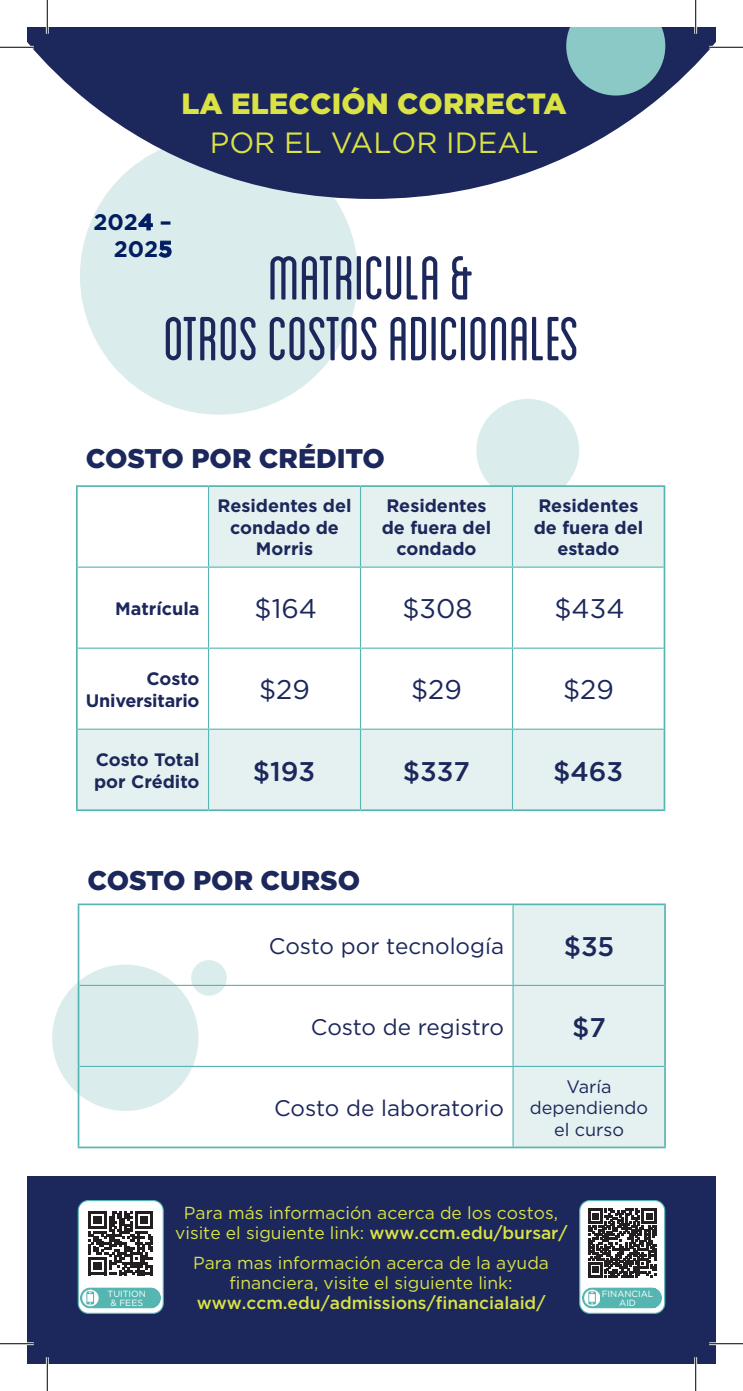
<style>
.page{position:relative;width:743px;height:1391px;background:#fff}
.page>*{position:absolute;margin:0;border:0;box-sizing:border-box;transform-origin:0 0}
.t1{font:condensed 65.25px/60.8px "Blanch";color:#1c275b;text-align:center}
.t2{font:900 29.25px/38.7px "Gotham";letter-spacing:.005em;color:#dae343;text-align:center}
.Text{font:900 27px "Gotham";color:#1c275b}
.Text-2{font:27px "Gotham";color:#1c275b}
.Text-3{font:500 27px "Gotham";color:#1c275b}
.Text-4{font:22.5px "Gotham";color:#1c275b}
.Text-5{font:700 22.5px/27px "Gotham";color:#001e61;text-align:right}
.Text-6{font:700 18px/21.6px "Gotham";color:#1c275b;text-align:center}
.Text-7{font:18px/21.6px "Gotham";color:#1c275b;text-align:center}
.Text-8{font:17.55px/19.8px "Gotham";color:#dae343;text-align:center}
.t3{font:9px/9px "Gotham";color:#fff;text-align:center}
.s1{font-weight:400}
.s2{font-weight:500}
</style>
<div class="page">
<div style="left:27px;top:1176px;width:689px;height:188px;background:#1c275b"></div>
<svg style="left:80px;top:199px;width:278px;height:216px;fill:#dbecec"></svg>
<svg style="left:476px;top:399px;width:103px;height:86px"></svg>
<svg style="left:27px;top:27px;width:689px;height:172px;fill:#1c275b"></svg>
<svg style="left:566px;top:27px;width:99px;height:69px;background:#78adb4"></svg>
<div style="left:78px;top:1200px;width:85px;height:113px;background:#fff;border-radius:10px"></div>
<svg style="left:88px;top:1211px;width:65px;height:64px"></svg>
<div style="left:78px;top:1200px;width:86px;height:113px;border:1px solid #55b6b1;border-radius:10px"></div>
<img style="left:81px;top:1287px;width:79px;height:22px">
<div style="left:102px;top:1288px;width:50px;height:19px;background:#55b6b1"></div>
<div style="left:579px;top:1200px;width:85px;height:113px;background:#fff;border-radius:10px"></div>
<svg style="left:588px;top:1208px;width:68px;height:69px"></svg>
<div style="left:579px;top:1200px;width:86px;height:113px;border:1px solid #55b6b1;border-radius:10px"></div>
<img style="left:582px;top:1287px;width:79px;height:22px">
<div style="left:600px;top:1288px;width:55px;height:20px;background:#55b6b1"></div>
<svg style="left:78px;top:487px;width:585px;height:322px"></svg>
<hr style="left:76px;top:485px;width:132px;height:2px;background:#55b6b1">
<hr style="left:76px;top:487px;width:2px;height:80px;background:#55b6b1">
<hr style="left:208px;top:485px;width:152px;height:2px;background:#55b6b1">
<hr style="left:360px;top:485px;width:152px;height:2px;background:#55b6b1">
<hr style="left:512px;top:485px;width:153px;height:2px;background:#55b6b1">
<hr style="left:663px;top:487px;width:2px;height:80px;background:#55b6b1">
<hr style="left:76px;top:567px;width:2px;height:81px;background:#55b6b1">
<hr style="left:663px;top:567px;width:2px;height:81px;background:#55b6b1">
<hr style="left:76px;top:648px;width:2px;height:81px;background:#55b6b1">
<hr style="left:663px;top:648px;width:2px;height:81px;background:#55b6b1">
<hr style="left:76px;top:729px;width:2px;height:80px;background:#55b6b1">
<hr style="left:663px;top:729px;width:2px;height:80px;background:#55b6b1">
<hr style="left:76px;top:809px;width:132px;height:2px;background:#55b6b1">
<hr style="left:208px;top:809px;width:152px;height:2px;background:#55b6b1">
<hr style="left:360px;top:809px;width:152px;height:2px;background:#55b6b1">
<hr style="left:512px;top:809px;width:153px;height:2px;background:#55b6b1">
<hr style="left:208px;top:487px;width:1px;height:79px;background:#55b6b1">
<hr style="left:360px;top:487px;width:1px;height:79px;background:#55b6b1">
<hr style="left:512px;top:487px;width:1px;height:79px;background:#55b6b1">
<hr style="left:78px;top:566px;width:130px;height:2px;background:#55b6b1">
<hr style="left:208px;top:566px;width:152px;height:2px;background:#55b6b1">
<hr style="left:208px;top:568px;width:1px;height:79px;background:#55b6b1">
<hr style="left:360px;top:566px;width:152px;height:2px;background:#55b6b1">
<hr style="left:360px;top:568px;width:1px;height:79px;background:#55b6b1">
<hr style="left:512px;top:566px;width:151px;height:2px;background:#55b6b1">
<hr style="left:512px;top:568px;width:1px;height:79px;background:#55b6b1">
<hr style="left:78px;top:647px;width:130px;height:2px;background:#55b6b1">
<hr style="left:208px;top:647px;width:152px;height:2px;background:#55b6b1">
<hr style="left:208px;top:649px;width:1px;height:79px;background:#55b6b1">
<hr style="left:360px;top:647px;width:152px;height:2px;background:#55b6b1">
<hr style="left:360px;top:649px;width:1px;height:79px;background:#55b6b1">
<hr style="left:512px;top:647px;width:151px;height:2px;background:#55b6b1">
<hr style="left:512px;top:649px;width:1px;height:79px;background:#55b6b1">
<hr style="left:78px;top:728px;width:130px;height:2px;background:#55b6b1">
<hr style="left:208px;top:728px;width:152px;height:2px;background:#55b6b1">
<hr style="left:208px;top:730px;width:1px;height:79px;background:#55b6b1">
<hr style="left:360px;top:728px;width:152px;height:2px;background:#55b6b1">
<hr style="left:360px;top:730px;width:1px;height:79px;background:#55b6b1">
<hr style="left:512px;top:728px;width:151px;height:2px;background:#55b6b1">
<hr style="left:512px;top:730px;width:1px;height:79px;background:#55b6b1">
<svg style="left:52px;top:956px;width:175px;height:163px"></svg>
<div style="left:513px;top:905px;width:151px;height:241px;background:#e5f1f0"></div>
<hr style="left:78px;top:903px;width:435px;height:2px;background:#55b6b1">
<hr style="left:78px;top:905px;width:1px;height:80px;background:#55b6b1">
<hr style="left:513px;top:903px;width:152px;height:2px;background:#55b6b1">
<hr style="left:664px;top:905px;width:1px;height:80px;background:#55b6b1">
<hr style="left:78px;top:985px;width:1px;height:81px;background:#55b6b1">
<hr style="left:664px;top:985px;width:1px;height:81px;background:#55b6b1">
<hr style="left:78px;top:1066px;width:1px;height:80px;background:#55b6b1">
<hr style="left:664px;top:1066px;width:1px;height:80px;background:#55b6b1">
<hr style="left:78px;top:1146px;width:435px;height:2px;background:#55b6b1">
<hr style="left:513px;top:1146px;width:152px;height:2px;background:#55b6b1">
<hr style="left:512px;top:905px;width:1px;height:79px;background:#55b6b1">
<hr style="left:79px;top:984px;width:434px;height:2px;background:#55b6b1">
<hr style="left:513px;top:984px;width:151px;height:2px;background:#55b6b1">
<hr style="left:512px;top:986px;width:1px;height:79px;background:#55b6b1">
<hr style="left:79px;top:1065px;width:434px;height:2px;background:#55b6b1">
<hr style="left:513px;top:1065px;width:151px;height:2px;background:#55b6b1">
<hr style="left:512px;top:1067px;width:1px;height:79px;background:#55b6b1">
<hr style="left:0;top:46px;width:34px;height:3px;background:#fff">
<hr style="left:709px;top:46px;width:33px;height:3px;background:#fff">
<hr style="left:0;top:1342px;width:34px;height:3px;background:#fff">
<hr style="left:709px;top:1342px;width:33px;height:3px;background:#fff">
<hr style="left:46px;top:0;width:3px;height:34px;background:#fff">
<hr style="left:46px;top:1357px;width:3px;height:33px;background:#fff">
<hr style="left:694px;top:0;width:3px;height:34px;background:#fff">
<hr style="left:694px;top:1357px;width:3px;height:33px;background:#fff">
<hr style="left:0;top:47px;width:34px;height:1px;background:#000">
<hr style="left:709px;top:47px;width:33px;height:1px;background:#000">
<hr style="left:0;top:1343px;width:34px;height:1px;background:#000">
<hr style="left:709px;top:1343px;width:33px;height:1px;background:#000">
<hr style="left:47px;top:0;width:1px;height:34px;background:#000">
<hr style="left:47px;top:1357px;width:1px;height:33px;background:#000">
<hr style="left:695px;top:0;width:1px;height:34px;background:#000">
<hr style="left:695px;top:1357px;width:1px;height:33px;background:#000">
<p class="t2" style="left:181px;top:84px;width:387px">LA ELECCIÓN CORRECTA<br><span class="s1">POR EL VALOR IDEAL</span></p>
<p class="Text-5" style="left:93px;top:208px;width:80px">2024 –<br>2025</p>
<p class="t1" style="left:164px;top:245px;width:417px">MATRICULA &amp;<br>OTROS COSTOS ADICIONALES</p>
<p class="Text" style="left:86px;top:440px;width:301px">COSTO POR CRÉDITO</p>
<p class="Text-6" style="left:217px;top:495px;width:135px">Residentes del condado de<br>Morris</p>
<p class="Text-6" style="left:381px;top:495px;width:111px">Residentes de fuera del condado</p>
<p class="Text-6" style="left:533px;top:495px;width:111px">Residentes de fuera del estado</p>
<p class="Text-6" style="left:115px;top:597px;width:86px">Matrícula</p>
<p class="Text-2" style="left:254px;top:591px;width:64px">$164</p>
<p class="Text-2" style="left:402px;top:591px;width:72px">$308</p>
<p class="Text-2" style="left:554px;top:591px;width:71px">$434</p>
<p class="Text-6" style="left:86px;top:668px;width:115px;text-align:right">Costo<br>Universitario</p>
<p class="Text-2" style="left:259px;top:672px;width:52px">$29</p>
<p class="Text-2" style="left:411px;top:672px;width:52px">$29</p>
<p class="Text-2" style="left:563px;top:672px;width:52px">$29</p>
<p class="Text-6" style="left:94px;top:749px;width:107px;text-align:left">Costo Total por Crédito</p>
<p class="Text-3" style="left:253px;top:753px;width:64px">$193</p>
<p class="Text-3" style="left:402px;top:753px;width:69px">$337</p>
<p class="Text-3" style="left:553px;top:753px;width:72px">$463</p>
<p class="Text" style="left:87px;top:861px;width:274px">COSTO POR CURSO</p>
<p class="Text-4" style="left:269px;top:931px;width:236px">Costo por tecnología</p>
<p class="Text-3" style="left:563px;top:928px;width:52px">$35</p>
<p class="Text-4" style="left:311px;top:1012px;width:194px">Costo de registro</p>
<p class="Text-3" style="left:572px;top:1009px;width:35px">$7</p>
<p class="Text-4" style="left:274px;top:1093px;width:231px">Costo de laboratorio</p>
<p class="Text-7" style="left:530px;top:1075px;width:120px">Varía dependiendo el curso</p>
<p class="Text-8" style="left:175px;top:1202px;width:394px">Para más información acerca de los costos, visite el siguiente link: <span class="s2">www.ccm.edu/bursar/</span></p>
<p class="Text-8" style="left:193px;top:1252px;width:357px">Para mas información acerca de la ayuda financiera, visite el siguiente link: <span class="s2">www.ccm.edu/admissions/financialaid/</span></p>
<p class="t3" style="left:107px;top:1288px;width:40px">TUITION &amp; FEES</p>
<p class="t3" style="left:601px;top:1289px;width:53px">FINANCIAL<br>AID</p>
</div>
